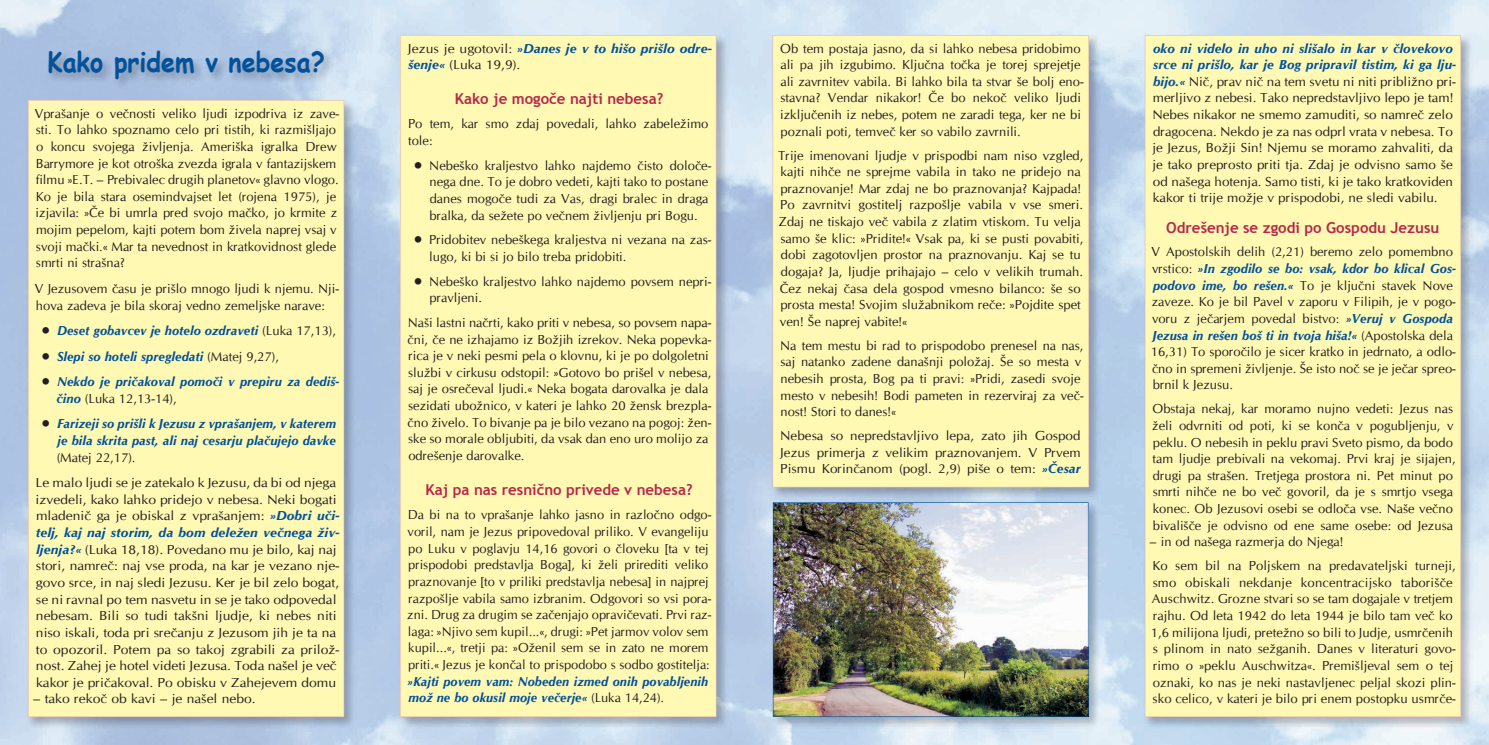
<style>
.page{position:relative;width:1489px;height:745px;background:#fff}
.page>*{position:absolute;margin:0;border:0;box-sizing:border-box;transform-origin:0 0}
.t1{font:700 27.5px "Comic Sans MS";color:#01519b;scale:.91 1}
.t2{font:700 15px "Trebuchet MS";color:#b6274b}
.t3{font:13px/16.6px "Cg Omega";color:#231f20}
.t4{font:13px/16.6px "Cg Omega";color:#231f20;text-align:justify;scale:1.04 1}
.t5{font:13px/16.6px "Cg Omega";color:#231f20;scale:1.07 1}
.t6{font:italic 700 13px/16.6px "Cg Omega";color:#01519b}
.t7{font:italic 700 13px/16.6px "Cg Omega";color:#01519b;scale:1.07 1}
.s1{font-weight:400;font-style:normal;color:#231f20}
.s2{font-weight:700;font-style:italic;color:#01519b}
</style>
<div class="page">
<img style="left:27px;top:99px;width:329px;height:629px">
<div style="left:28px;top:100px;width:316px;height:616px;background:#fff9b4"></div>
<img style="left:399px;top:34px;width:329px;height:694px">
<div style="left:400px;top:35px;width:316px;height:681px;background:#fff9b4"></div>
<img style="left:771px;top:34px;width:329px;height:694px">
<div style="left:772px;top:35px;width:316px;height:452px;background:#fff9b4"></div>
<img style="left:1143px;top:34px;width:329px;height:694px">
<div style="left:1144px;top:35px;width:316px;height:681px;background:#fff9b4"></div>
<img style="left:772px;top:502px;width:316px;height:214px">
<h1 class="t1" style="left:47px;top:41px;width:306px">Kako pri dem v nebesa?</h1>
<p class="t3" style="left:35px;top:105px;width:306px">Vpra ša nje o več no sti veliko ljudi izpo d riva iz zave&shy;sti. To lahko spoz namo celo pri tis tih, ki raz mi š ljajo o koncu svo jega živ lje nja. Ame ri ška igralka Drew Barrymore je kot otro ška zve zda igrala v fanta zij skem filmu »E.T. – Pre bi va lec dru gih pla ne tov« gla vno vlogo.<br>Ko je bila stara osemin dvaj set let (rojena 1975), je izja vila: »Če bi umrla pred svojo mačko, jo krmite z mojim pepe lom, kajti potem bom živela nap rej vsaj v svoji mački.« Mar ta neved nost in krat ko vi d nost glede smrti ni stra šna?</p>
<p class="t3" style="left:35px;top:280px;width:306px">V Jezu so vem času je pri šlo mnogo ljudi k njemu. Nji&shy;hova zadeva je bila sko raj vedno zemelj ske narave:</p>
<p class="t6" style="left:41px;top:322px;width:296px"><span class="s1">•</span> Deset gobav cev je hotelo ozdra veti <span class="s1">(Luka 17,13),</span></p>
<p class="t6" style="left:41px;top:347px;width:239px"><span class="s1">•</span> Slepi so hoteli spre gle dati <span class="s1">(Matej 9,27),</span></p>
<p class="t6" style="left:57px;top:373px;width:284px;text-indent:-16px"><span class="s1">•</span> Nekdo je pri ča ko val pomoči v pre piru za dediš&shy;čino <span class="s1">(Luka 12,13-14),</span></p>
<p class="t6" style="left:41px;top:415px;width:296px;text-align:right"><span class="s1">•</span> Fari zeji so pri šli k Jezusu z vpra ša n jem, v kate rem je bila skrita past, ali naj cesarju pla ču jejo davke</p>
<p class="t3" style="left:36px;top:444px;width:302px;line-height:25.5px;text-indent:21px">(Matej 22,17).<br>Le malo ljudi se je zate kalo k Jezusu, da bi od njega</p>
<p class="t5" style="left:36px;top:491px;width:285px">izve deli, kako lahko pri dejo v nebesa. Neki bogati mla de nič ga je obis kal z vpra ša n jem: <span class="s2">»Dobri uči&shy;telj, kaj naj sto rim, da bom dele žen več nega živ&shy;lje nja?«</span> (Luka 18,18). Pove dano mu je bilo, kaj naj stori, nam reč: naj vse proda, na kar je vezano nje&shy;govo srce, in naj sledi Jezusu. Ker je bil zelo bogat, se ni rav nal po tem nasvetu in se je tako odpo ve dal nebe sam. Bili so tudi tak šni lju dje, ki nebes niti niso iskali, toda pri sre ča nju z Jezu som jih je ta na to opo zo ril. Potem pa so takoj zgra bili za pri lož&shy;nost. Zahej je hotel videti Jezusa. Toda našel je več kakor je pri ča ko val. Po obi sku v Zaheje vem domu</p>
<p class="t5" style="left:33px;top:690px;width:210px">– tako rekoč ob kavi – je našel nebo.</p>
<p class="t7" style="left:408px;top:40px;width:285px"><span class="s1">Jezus je ugoto vil:</span> »Danes je v to hišo pri šlo odre - šenje« <span class="s1">(Luka 19,9).</span></p>
<p class="t2" style="left:454px;top:89px;width:210px">Kako je mogoče najti nebesa?</p>
<p class="t3" style="left:408px;top:116px;width:302px">Po tem, kar smo zdaj pove dali, lahko zabele žimo tole:</p>
<p class="t3" style="left:429px;top:157px;width:283px;text-indent:-16px">• Nebe ško kra l je s tvo lahko naj demo čisto dolo če&shy;nega dne. To je dobro vedeti, kajti tako to pos tane danes mogoče tudi za Vas, dragi bra lec in draga bralka, da sežete po več nem živ lje nju pri Bogu.</p>
<p class="t3" style="left:429px;top:231px;width:284px;text-indent:-16px">• Pri do bi tev nebe š kega kra l je s tva ni vezana na zas&shy;lugo, ki bi si jo bilo treba pri do biti.</p>
<p class="t3" style="left:429px;top:273px;width:283px;text-indent:-16px">• Nebe ško kra l je s tvo lahko naj demo pov sem nep ri - pra v ljeni.</p>
<p class="t3" style="left:407px;top:314px;width:305px">Naši las tni načrti, kako priti v nebesa, so pov sem napa&shy;čni, če ne izha jamo iz Božjih izre kov. Neka popev ka&shy;rica je v neki pesmi pela o klo vnu, ki je po dol go le tni slu žbi v cir kusu odsto pil: »Gotovo bo pri šel v nebesa, saj je osre če val ljudi.« Neka bogata daro valka je dala sezi dati ubo ž nico, v kateri je lahko 20 žensk brez pla&shy;čno živelo. To biva nje pa je bilo vezano na pogoj: žen&shy;ske so morale oblju biti, da vsak dan eno uro molijo za odre še nje daro valke.</p>
<p class="t2" style="left:425px;top:479px;width:268px">Kaj pa nas res ni čno pri vede v nebesa?</p>
<p class="t3" style="left:407px;top:506px;width:305px">Da bi na to vpra ša nje lahko jasno in razlo čno odgo&shy;vo ril, nam je Jezus pri po ve do val pri liko. V evan ge liju po Luku v pogla vju 14,16 govori o člo veku [ta v tej pris po dobi pred sta v lja Boga], ki želi pri re diti veliko pra z no va nje [to v pri liki pred sta v lja nebesa] in naj prej raz po š lje vabila samo izbra nim. Odgo vori so vsi pora&shy;zni. Drug za dru gim se zače n jajo opra vi če vati. Prvi raz&shy;laga: »Njivo sem kupil...«, drugi: »Pet jarmov volov sem kupil...«, tre tji pa: »Ože nil sem se in zato ne morem priti.« Jezus je kon čal to pris po dobo s sodbo gos ti te lja:</p>
<p class="t6" style="left:407px;top:672px;width:302px">»Kajti povem vam: Nobe den izmed onih pova b lje nih mož ne bo oku sil moje večerje« <span class="s1">(Luka 14,24).</span></p>
<p class="t3" style="left:780px;top:40px;width:305px">Ob tem pos taja jasno, da si lahko nebesa pri do bimo ali pa jih izgu bimo. Klju čna točka je torej spre je tje ali zavr ni tev vabila. Bi lahko bila ta stvar še bolj eno&shy;sta vna? Ven dar nika kor! Če bo nekoč veliko ljudi izklju če nih iz nebes, potem ne zaradi tega, ker ne bi poz nali poti, tem več ker so vabilo zavr nili.</p>
<p class="t3" style="left:778px;top:147px;width:307px">Trije ime no vani lju dje v pris po dbi nam niso vzgled, kajti nihče ne sprejme vabila in tako ne pri dejo na praz no va nje! Mar zdaj ne bo pra z no va nja? Kaj pada!<br>Po zavr ni tvi gos ti telj raz po š lje vabila v vse smeri.<br>Zdaj ne tis kajo več vabila z zla tim vtis kom. Tu velja samo še klic: »Pri dite!« Vsak pa, ki se pusti pova biti, dobi zago to v ljen pro s tor na pra z no va nju. Kaj se tu dogaja? Ja, lju dje pri ha jajo – celo v veli kih tru mah.<br>Čez nekaj časa dela gos pod vme sno bilanco: še so pro sta mesta! Svo jim slu žab ni kom reče: »Poj dite spet ven! Še nap rej vabite!«</p>
<p class="t3" style="left:780px;top:337px;width:305px">Na tem mestu bi rad to pris po dobo pre ne sel na nas, saj natanko zadene današ nji polo žaj. Še so mesta v nebe sih pro sta, Bog pa ti pravi: »Pridi, zasedi svoje mesto v nebe sih! Bodi pame ten in rezer vi raj za več&shy;nost! Stori to danes!«</p>
<p class="t4" style="left:780px;top:427px;width:291px">Nebesa so nep red sta v ljivo lepa, zato jih Gos pod Jezus pri merja z veli kim pra z no van jem. V Prvem Pismu Korin ča nom (pogl. 2,9) piše o tem: <span class="s2">»Česar</span></p>
<p class="t4" style="left:1152px;top:40px;width:293px;text-align:left"><span class="s2">oko ni videlo in uho ni sli šalo in kar v člo ve kovo srce ni pri šlo, kar je Bog prip ra vil tis tim, ki ga lju&shy;bijo.«</span> Nič, prav nič na tem svetu ni niti pri bli žno pri&shy;mer ljivo z nebesi. Tako nep redsta v ljivo lepo je tam!<br>Nebes nika kor ne smemo zamu diti, so nam reč zelo dra gocena. Nekdo je za nas odprl vrata v nebesa. To je Jezus, Božji Sin! Njemu se moramo zahva liti, da je tako prep ro sto priti tja. Zdaj je odvi sno samo še od našega hote nja. Samo tisti, ki je tako krat ko vi den kakor ti trije možje v pris po dobi, ne sledi vabilu.</p>
<p class="t2" style="left:1166px;top:218px;width:274px">Odre še nje se zgodi po Gos podu Jezusu</p>
<p class="t3" style="left:1150px;top:243px;width:307px">V Apos tol skih delih (2,21) beremo zelo pomem bno vrs tico: <span class="s2">»In zgo dilo se bo: vsak, kdor bo kli cal Gos&shy;po dovo ime, bo rešen.«</span> To je klju čni sta vek Nove zaveze. Ko je bil Pavel v zaporu v Fili pih, je v pogo&shy;voru z ječar jem pove dal bis tvo: <span class="s2">»Veruj v Gos poda Jezusa in rešen boš ti in tvoja hiša!«</span> (Apo stol ska dela 16,31) To spo ro čilo je sicer kra tko in jedr nato, a odlo&shy;čno in spre meni živ lje nje. Še isto noč se je ječar spreo&shy;br nil k Jezusu.</p>
<p class="t3" style="left:1152px;top:400px;width:305px">Obstaja nekaj, kar moramo nujno vedeti: Jezus nas želi odvr niti od poti, ki se konča v pogub lje nju, v peklu. O nebe sih in peklu pravi Sveto pismo, da bodo tam lju dje pre bi vali na veko maj. Prvi kraj je sija jen, drugi pa stra šen. Tre t jega pro s tora ni. Pet minut po smrti nihče ne bo več govo ril, da je s smr tjo vsega konec. Ob Jezu sovi osebi se odloča vse. Naše večno bivali šče je odvi sno od ene same osebe: od Jezusa</p>
<p class="t3" style="left:1149px;top:530px;width:307px;line-height:23.6px">– in od našega raz merja do Njega!<br>Ko sem bil na Polj skem na pre da va telj ski tur neji,</p>
<p class="t3" style="left:1150px;top:574px;width:306px">smo obis kali nek da nje kon cen tra cij sko tabo ri šče Auschwitz. Gro zne stvari so se tam doga jale v tre t jem rajhu. Od leta 1942 do leta 1944 je bilo tam več ko 1,6 mili jona ljudi, prete žno so bili to Judje, usmr če nih s pli nom in nato sež ga nih. Danes v lite ra turi govo&shy;rimo o »peklu Auschwitza«. Pre miš lje val sem o tej oznaki, ko nas je neki nasta v lje nec pel jal skozi plin&shy;sko celico, v kateri je bilo pri enem posto pku usmr če-</p>
</div>
